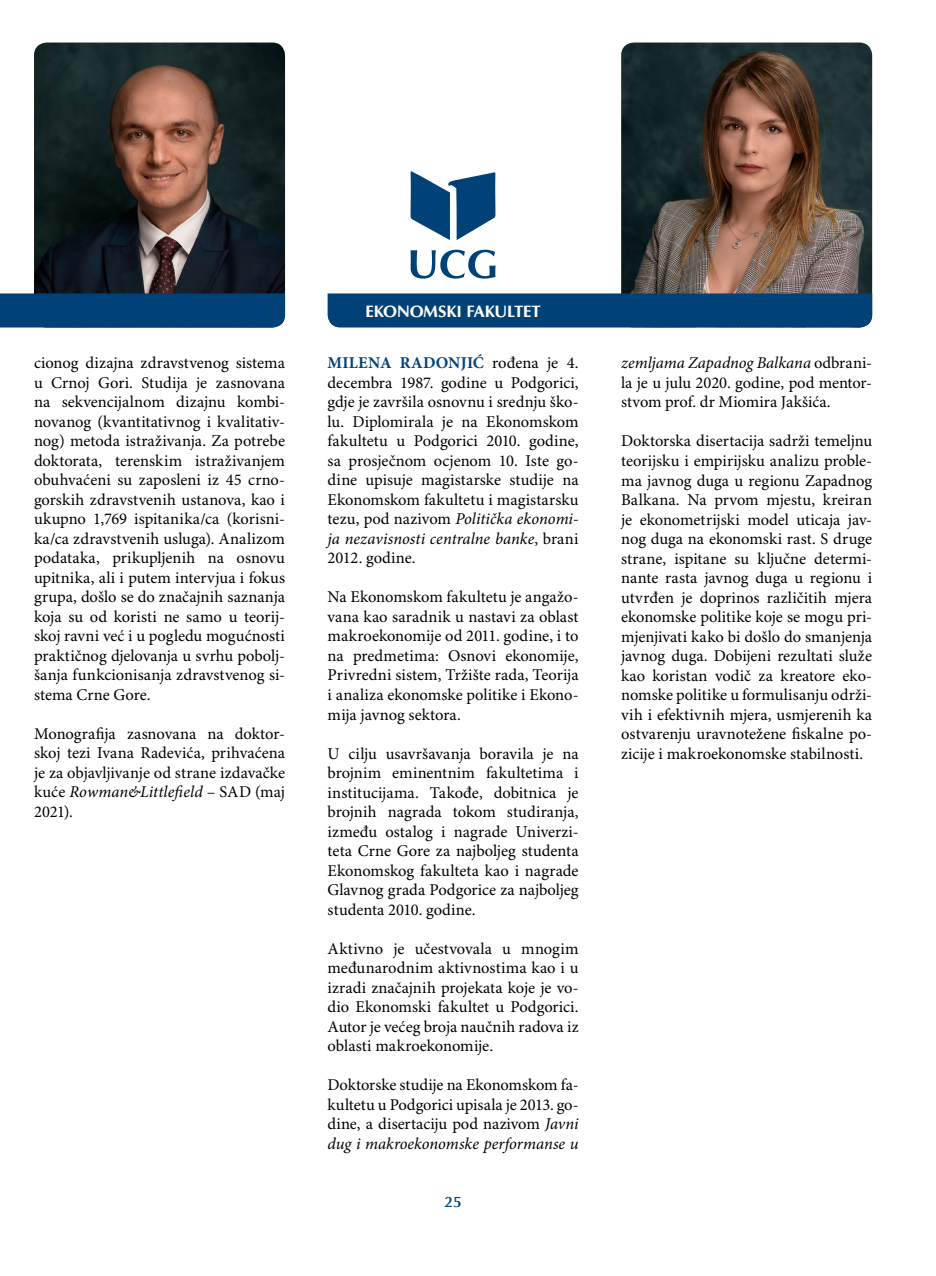
<style>
.page{position:relative;width:936px;height:1276px;background:#fff}
.page>*{position:absolute;margin:0;border:0;box-sizing:border-box;transform-origin:0 0}
.t1{font:16.5px/19.5px "Minion Pro";color:#000;text-align:justify}
.t2{font:16.5px "YU Optima B";letter-spacing:-.01em;color:#fff}
.t3{font:700 15px "Optima";color:#004278}
.s1{font-style:italic}
.s2{font-weight:700;color:#004278}
</style>
<div class="page">
<img style="left:621px;top:43px;width:251px;height:250px">
<img style="left:34px;top:43px;width:251px;height:250px">
<div style="left:327px;top:293px;width:545px;height:34px;background:#004278"></div>
<div style="left:0;top:293px;width:285px;height:34px;background:#004278"></div>
<svg style="left:410px;top:250px;width:85px;height:29px"></svg>
<svg style="left:410px;top:171px;width:85px;height:69px"></svg>
<p class="t1" style="left:34px;top:354px;width:252px">cionog dizajna zdravstvenog sistema u Crnoj Gori. Studija je zasnovana na sekvencijalnom dizajnu kombi&shy;novanog (kvantitativnog i kvalitativ&shy;nog) metoda istraživanja. Za potrebe doktorata, terenskim istraživanjem obuhvaćeni su zaposleni iz 45 crno&shy;gorskih zdravstvenih ustanova, kao i ukupno 1,769 ispitanika/ca (korisni&shy;ka/ca zdravstvenih usluga). Analizom podataka, prikupljenih na osnovu upitnika, ali i putem intervjua i fokus grupa, došlo se do značajnih saznanja koja su od koristi ne samo u teorij&shy;skoj ravni već i u pogledu mogućnosti praktičnog djelovanja u svrhu pobolj&shy;šanja funkcionisanja zdravstvenog si&shy;stema Crne Gore.</p>
<p class="t1" style="left:34px;top:724px;width:252px">Monografija zasnovana na doktor&shy;skoj tezi Ivana Radevića, prihvaćena je za objavljivanje od strane izdavačke kuće <span class="s1">Rowman&amp;Littlefield</span> – SAD (maj 2021).</p>
<p class="t2" style="left:365px;top:301px;width:177px">EKONOMSKI FAKULTET</p>
<p class="t1" style="left:327px;top:354px;width:252px"><span class="s2">MILENA RADONJIĆ</span> rođena je 4. decembra 1987. godine u Podgorici, gdje je završila osnovnu i srednju ško&shy;lu. Diplomirala je na Ekonomskom fakultetu u Podgorici 2010. godine, sa prosječnom ocjenom 10. Iste go&shy;dine upisuje magistarske studije na Ekonomskom fakultetu i magistarsku tezu, pod nazivom <span class="s1">Politička ekonomi&shy;ja nezavisnosti centralne banke</span>, brani 2012. godine.</p>
<p class="t1" style="left:327px;top:588px;width:252px">Na Ekonomskom fakultetu je angažo&shy;vana kao saradnik u nastavi za oblast makroekonomije od 2011. godine, i to na predmetima: Osnovi ekonomije, Privredni sistem, Tržište rada, Teorija i analiza ekonomske politike i Ekono&shy;mija javnog sektora.</p>
<p class="t1" style="left:327px;top:744px;width:252px">U cilju usavršavanja boravila je na brojnim eminentnim fakultetima i institucijama. Takođe, dobitnica je brojnih nagrada tokom studiranja, između ostalog i nagrade Univerzi&shy;teta Crne Gore za najboljeg studenta Ekonomskog fakulteta kao i nagrade Glavnog grada Podgorice za najboljeg studenta 2010. godine.</p>
<p class="t1" style="left:327px;top:939px;width:252px">Aktivno je učestvovala u mnogim međunarodnim aktivnostima kao i u izradi značajnih projekata koje je vo&shy;dio Ekonomski fakultet u Podgorici.<br>Autor je većeg broja naučnih radova iz oblasti makroekonomije.</p>
<p class="t1" style="left:327px;top:1075px;width:252px">Doktorske studije na Ekonomskom fa&shy;kultetu u Podgorici upisala je 2013. go&shy;dine, a disertaciju pod nazivom <span class="s1">Javni dug i makroekonomske performanse u</span></p>
<p class="t3" style="left:444px;top:1192px;width:19px">25</p>
<p class="t1" style="left:621px;top:354px;width:252px"><span class="s1">zemljama Zapadnog Balkana</span> odbrani&shy;la je u julu 2020. godine, pod mentor&shy;stvom prof. dr Miomira Jakšića.</p>
<p class="t1" style="left:621px;top:432px;width:252px">Doktorska disertacija sadrži temeljnu teorijsku i empirijsku analizu proble&shy;ma javnog duga u regionu Zapadnog Balkana. Na prvom mjestu, kreiran je ekonometrijski model uticaja jav&shy;nog duga na ekonomski rast. S druge strane, ispitane su ključne determi&shy;nante rasta javnog duga u regionu i utvrđen je doprinos različitih mjera ekonomske politike koje se mogu pri&shy;mjenjivati kako bi došlo do smanjenja javnog duga. Dobijeni rezultati služe kao koristan vodič za kreatore eko&shy;nomske politike u formulisanju održi&shy;vih i efektivnih mjera, usmjerenih ka ostvarenju uravnotežene fiskalne po&shy;zicije i makroekonomske stabilnosti.</p>
</div>
